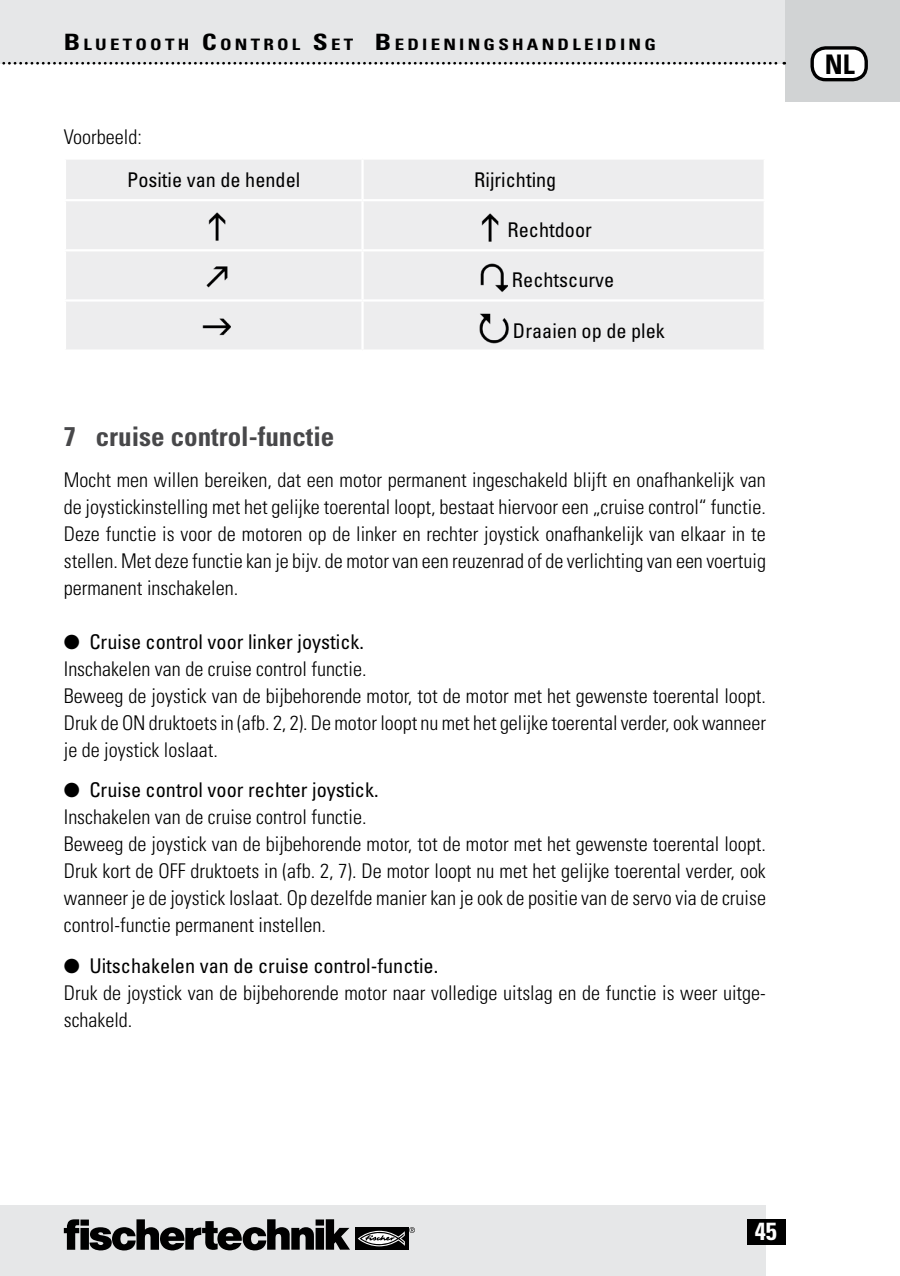
<style>
.page{position:relative;width:900px;height:1276px;background:#fff}
.page>*{position:absolute;margin:0;border:0;box-sizing:border-box;transform-origin:0 0}
.t1{font:700 condensed 27px "Univers";color:#48484a}
.t2{font:700 condensed 27px "Univers";color:#000}
.t3{font:700 condensed 24.75px "Univers";color:#fff}
.t4{font:300 condensed 20.25px/27px "Univers";color:#000}
.t5{font:condensed 20.25px "Univers";color:#000}
.t6{font:700 condensed 15.75px "Univers";letter-spacing:.17em;color:#000;scale:1.2 1}
.s1{font-size:22.5px}
.s2{font-weight:400}
</style>
<div class="page">
<div style="left:0;top:1205px;width:765px;height:71px;background:#e6e7e8"></div>
<div style="left:785px;top:0;width:114px;height:102px;background:#d1d3d4"></div>
<div style="left:812px;top:48px;width:54px;height:32px;background:#fff;border-radius:14px"></div>
<div style="left:810px;top:46px;width:57px;height:35px;border:3px solid #000;border-radius:14px"></div>
<div style="left:746px;top:1219px;width:39px;height:25px;background:#000"></div>
<div style="left:355px;top:1227px;width:53px;height:22px;background:#000"></div>
<svg style="left:64px;top:1219px;width:286px;height:31px"></svg>
<svg style="left:358px;top:1227px;width:57px;height:20px"></svg>
<div style="left:0;top:0;width:785px;height:64px;background:#e6e7e8"></div>
<svg style="left:2px;top:62px;width:782px;height:3px"></svg>
<div style="left:66px;top:160px;width:697px;height:189px;background:#ededee"></div>
<hr style="left:362px;top:199px;width:403px;height:2px;background:#fff">
<hr style="left:64px;top:249px;width:298px;height:2px;background:#fff">
<hr style="left:362px;top:249px;width:403px;height:2px;background:#fff">
<hr style="left:64px;top:299px;width:298px;height:3px;background:#fff">
<hr style="left:362px;top:299px;width:403px;height:3px;background:#fff">
<hr style="left:361px;top:160px;width:2px;height:39px;background:#fff">
<hr style="left:64px;top:199px;width:298px;height:2px;background:#fff">
<hr style="left:361px;top:201px;width:2px;height:48px;background:#fff">
<hr style="left:361px;top:251px;width:2px;height:48px;background:#fff">
<hr style="left:361px;top:302px;width:2px;height:47px;background:#fff">
<img style="left:201px;top:213px;width:29px;height:31px">
<img style="left:474px;top:214px;width:29px;height:29px">
<img style="left:201px;top:263px;width:29px;height:31px">
<img style="left:478px;top:263px;width:29px;height:31px">
<img style="left:201px;top:313px;width:29px;height:31px">
<img style="left:478px;top:313px;width:30px;height:31px">
<p class="t6" style="left:64px;top:35px;width:495px"><span class="s1">B</span>LUETOOTH <span class="s1">C</span>ONTROL <span class="s1">S</span>ET <span class="s1">B</span>EDIENINGSHANDLEIDING</p>
<p class="t4" style="left:64px;top:123px;width:79px">Voorbeeld:</p>
<p class="t5" style="left:127px;top:167px;width:175px">Positie van de hendel</p>
<p class="t5" style="left:474px;top:167px;width:84px">Rijrichting</p>
<p class="t5" style="left:507px;top:217px;width:86px">Rechtdoor</p>
<p class="t5" style="left:512px;top:267px;width:104px">Rechtscurve</p>
<p class="t5" style="left:513px;top:318px;width:153px">Draaien op de plek</p>
<h1 class="t1" style="left:64px;top:420px;width:272px">7 cruise control-functie</h1>
<p class="t4" style="left:64px;top:466px;width:703px;text-align:justify">Mocht men willen bereiken, dat een motor permanent ingeschakeld blijft en onafhankelijk van de joystickinstelling met het gelijke toerental loopt, bestaat hiervoor een „cruise control“ functie.<br>Deze functie is voor de motoren op de linker en rechter joystick onafhankelijk van elkaar in te stellen. Met deze functie kan je bijv. de motor van een reuzenrad of de verlichting van een voertuig permanent inschakelen.</p>
<p class="t4" style="left:64px;top:628px;width:703px">● <span class="s2">Cruise control voor linker joystick.<br></span>Inschakelen van de cruise control functie.<br>Beweeg de joystick van de bijbehorende motor, tot de motor met het gewenste toerental loopt.<br>Druk de ON druktoets in (afb. 2, 2). De motor loopt nu met het gelijke toerental verder, ook wanneer je de joystick loslaat.</p>
<p class="t4" style="left:64px;top:776px;width:703px">● <span class="s2">Cruise control voor rechter joystick.<br></span>Inschakelen van de cruise control functie.<br>Beweeg de joystick van de bijbehorende motor, tot de motor met het gewenste toerental loopt.<br>Druk kort de OFF druktoets in (afb. 2, 7). De motor loopt nu met het gelijke toerental verder, ook wanneer je de joystick loslaat. Op dezelfde manier kan je ook de positie van de servo via de cruise control-functie permanent instellen.</p>
<p class="t4" style="left:64px;top:952px;width:703px">● <span class="s2">Uitschakelen van de cruise control-functie.<br></span>Druk de joystick van de bijbehorende motor naar volledige uitslag en de functie is weer uitge&shy;schakeld.</p>
<h1 class="t2" style="left:824px;top:47px;width:31px">NL</h1>
<p class="t3" style="left:754px;top:1216px;width:23px">45</p>
</div>
